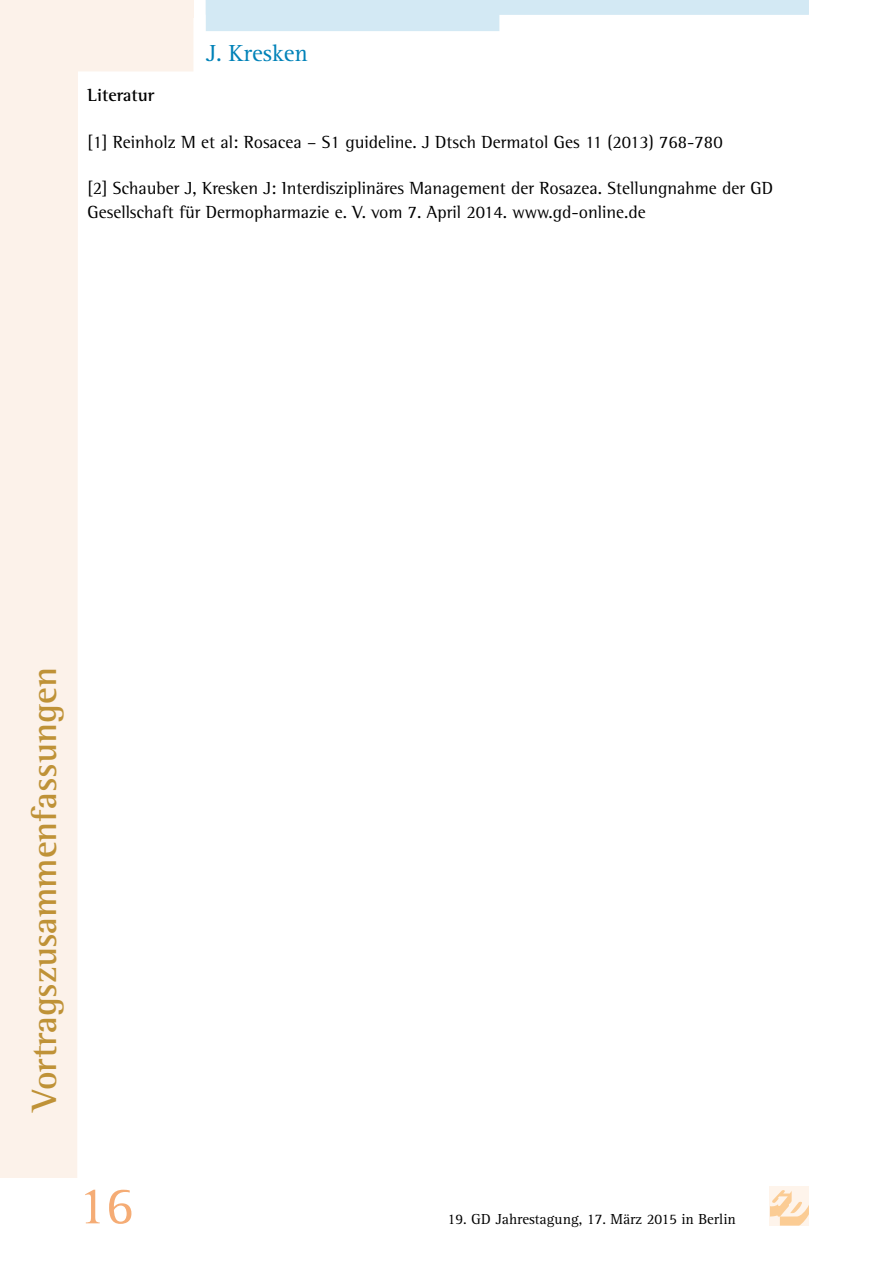
<style>
.page{position:relative;width:893px;height:1263px;background:#fff}
.page>*{position:absolute;margin:0;border:0;box-sizing:border-box;transform-origin:0 0}
.t1{font:54px "Agfa Rotis Serif";color:#f5ac75}
.t2{font:700 36px "Agfa Rotis Semi Serif";color:#bf9237}
.t3{font:24px "Agfa Rotis Serif";color:#0082b8}
.t4{font:18px/23.4px "Agfa Rotis Semi Serif";color:#000}
.t5{font:700 18px "Agfa Rotis Semi Serif";color:#000}
.t6{font:15px "Agfa Rotis Serif";color:#000}
</style>
<div class="page">
<div style="left:770px;top:1186px;width:39px;height:39px;background:#fef4eb"></div>
<svg style="left:770px;top:1190px;width:39px;height:35px"></svg>
<svg style="left:0;top:0;width:194px;height:1178px"></svg>
<div style="left:0;top:0;width:193px;height:17px;background:#fcf2ea"></div>
<svg style="left:206px;top:0;width:603px;height:31px"></svg>
<h3 class="t3" style="left:206px;top:39px;width:103px">J. Kresken</h3>
<p class="t5" style="left:87px;top:84px;width:69px">Literatur</p>
<p class="t4" style="left:87px;top:130px;width:637px">[1] Reinholz M et al: Rosacea – S1 guideline. J Dtsch Dermatol Ges 11 (2013) 768-780</p>
<p class="t4" style="left:87px;top:177px;width:687px">[2] Schauber J, Kresken J: Interdisziplinäres Management der Rosazea. Stellungnahme der GD<br>Gesellschaft für Dermopharmazie e. V. vom 7. April 2014. www.gd-online.de</p>
<h2 class="t2" style="left:23px;top:1111px;width:445px;rotate:-90deg">Vortragszusammenfassungen</h2>
<h1 class="t1" style="left:78px;top:1175px;width:58px">16</h1>
<p class="t6" style="left:448px;top:1210px;width:290px">19. GD Jahrestagung, 17. März 2015 in Berlin</p>
</div>
